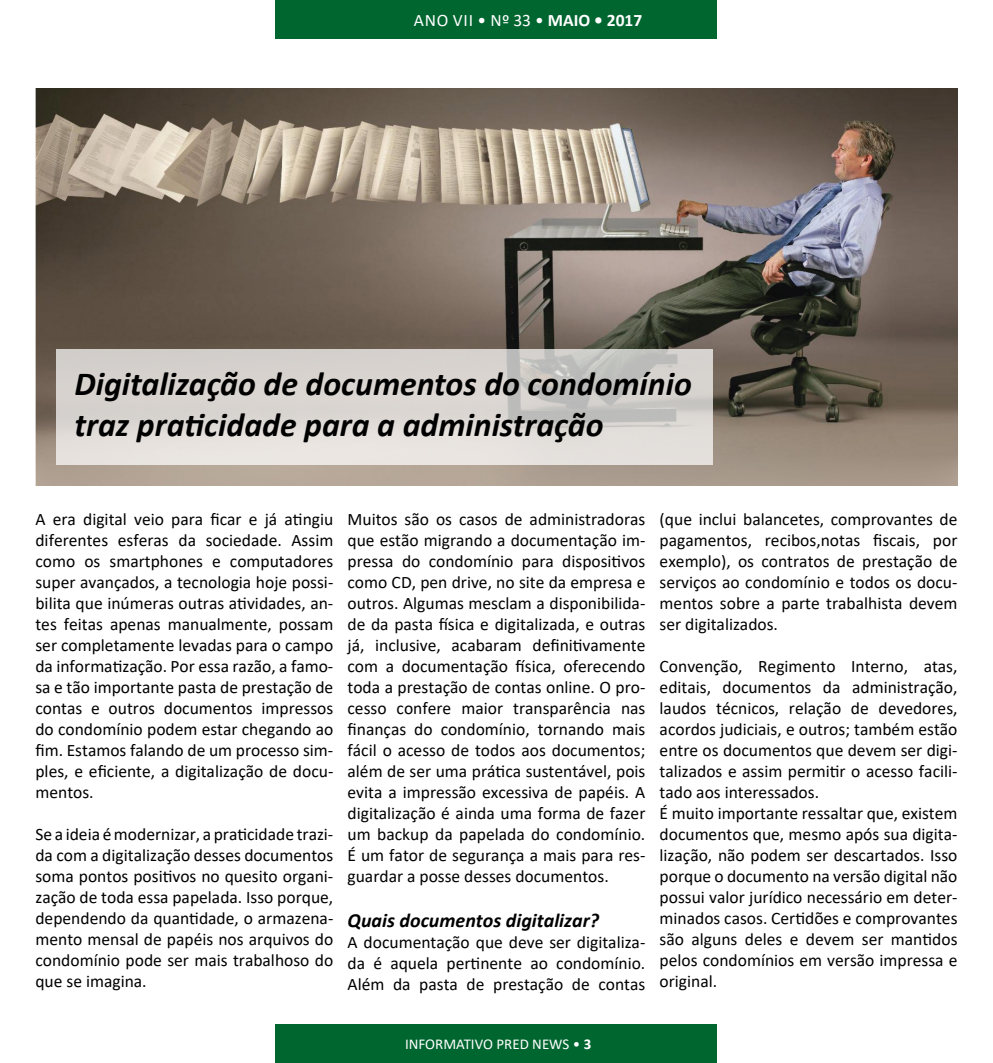
<style>
.page{position:relative;width:993px;height:1063px;background:#fff}
.page>*{position:absolute;margin:0;border:0;box-sizing:border-box;transform-origin:0 0}
.t1{font:italic 700 33.75px/40.5px "Calibri";color:#000}
.t2{font:italic 700 20px "Calibri";color:#000}
.t3{font:17.5px/21px "Calibri";color:#000;text-align:justify}
.t4{font:17.5px "Calibri";letter-spacing:.04em;color:#fff}
.t5{font:15px "Calibri";color:#fff}
.s1{font-weight:700}
</style>
<div class="page">
<div style="left:276px;top:1024px;width:440px;height:39px;background:#006630"></div>
<div style="left:276px;top:0;width:440px;height:39px;background:#006630"></div>
<img style="left:35px;top:89px;width:922px;height:396px">
<svg style="left:57px;top:349px;width:655px;height:115px;background:#d8d4d1"></svg>
<p class="t4" style="left:414px;top:8px;width:230px">ANO VII • Nº 33 • <span class="s1">MAIO • 2017</span></p>
<h1 class="t1" style="left:74px;top:363px;width:618px">Digitalização de documentos do condomínio traz praticidade para a administração</h1>
<p class="t3" style="left:35px;top:508px;width:299px">A era digital veio para ficar e já atingiu diferentes esferas da sociedade. Assim como os smartphones e computadores super avançados, a tecnologia hoje possi&shy;bilita que inúmeras outras atividades, an&shy;tes feitas apenas manualmente, possam ser completamente levadas para o campo da informatização. Por essa razão, a famo&shy;sa e tão importante pasta de prestação de contas e outros documentos impressos do condomínio podem estar chegando ao fim. Estamos falando de um processo sim&shy;ples, e eficiente, a digitalização de docu&shy;mentos.</p>
<p class="t3" style="left:35px;top:823px;width:299px">Se a ideia é modernizar, a praticidade trazi&shy;da com a digitalização desses documentos soma pontos positivos no quesito organi&shy;zação de toda essa papelada. Isso porque, dependendo da quantidade, o armazena&shy;mento mensal de papéis nos arquivos do condomínio pode ser mais trabalhoso do que se imagina.</p>
<p class="t3" style="left:347px;top:508px;width:299px">Muitos são os casos de administradoras que estão migrando a documentação im&shy;pressa do condomínio para dispositivos como CD, pen drive, no site da empresa e outros. Algumas mesclam a disponibilida&shy;de da pasta física e digitalizada, e outras já, inclusive, acabaram definitivamente com a documentação física, oferecendo toda a prestação de contas online. O pro&shy;cesso confere maior transparência nas finanças do condomínio, tornando mais fácil o acesso de todos aos documentos; além de ser uma prática sustentável, pois evita a impressão excessiva de papéis. A digitalização é ainda uma forma de fazer um backup da papelada do condomínio.<br>É um fator de segurança a mais para res&shy;guardar a posse desses documentos.</p>
<p class="t2" style="left:347px;top:906px;width:253px">Quais documentos digitalizar?</p>
<p class="t3" style="left:347px;top:931px;width:299px">A documentação que deve ser digitaliza&shy;da é aquela pertinente ao condomínio.<br>Além da pasta de prestação de contas</p>
<p class="t3" style="left:659px;top:508px;width:299px">(que inclui balancetes, comprovantes de pagamentos, recibos,notas fiscais, por exemplo), os contratos de prestação de serviços ao condomínio e todos os docu&shy;mentos sobre a parte trabalhista devem ser digitalizados.</p>
<p class="t3" style="left:659px;top:655px;width:299px;text-align:left">Convenção, Regimento Interno, atas, editais, documentos da administração, laudos técnicos, relação de devedores, acordos judiciais, e outros; também estão entre os documentos que devem ser digi&shy;talizados e assim permitir o acesso facili&shy;tado aos interessados.<br>É muito importante ressaltar que, existem documentos que, mesmo após sua digita&shy;lização, não podem ser descartados. Isso porque o documento na versão digital não possui valor jurídico necessário em deter&shy;minados casos. Certidões e comprovantes são alguns deles e devem ser mantidos pelos condomínios em versão impressa e original.</p>
<p class="t5" style="left:405px;top:1034px;width:188px">INFORMATIVO PRED NEWS • <span class="s1">3</span></p>
</div>
